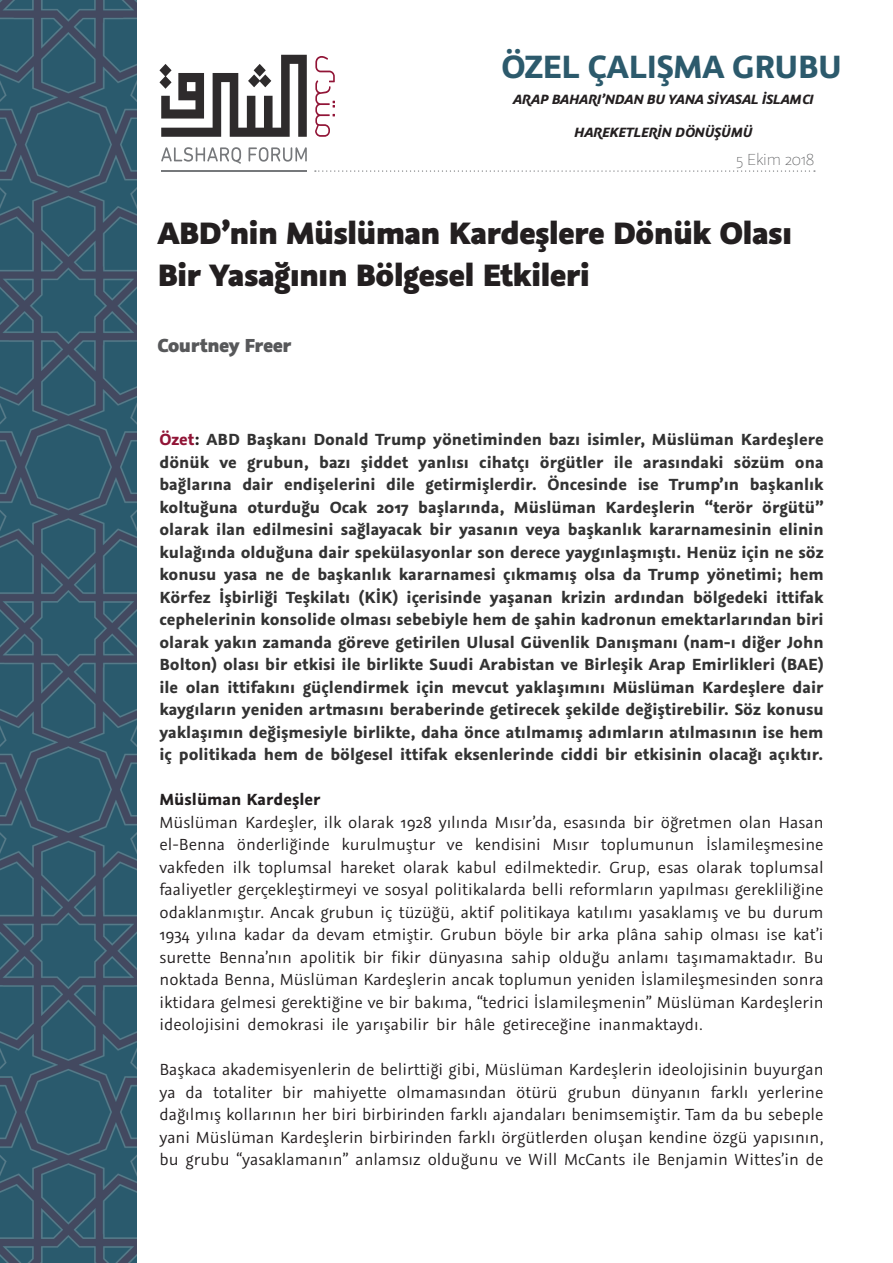
<style>
.page{position:relative;width:893px;height:1263px;background:#fff}
.page>*{position:absolute;margin:0;border:0;box-sizing:border-box;transform-origin:0 0}
.t1{font:700 36px "Graublau Sans";letter-spacing:-.015em;color:#2c5a6c}
.t2{font:800 34.5px/41.4px "Graublau Sans";letter-spacing:-.025em;color:#231f20}
.t3{font:800 21px "Graublau Sans";letter-spacing:-.025em;color:#57585a}
.t4{font:18px/22.5px "Graublau Sans";color:#231f20;text-align:justify}
.t5{font:700 18px/22.5px "Graublau Sans";color:#333;text-align:justify}
.t6{font:700 18px "Graublau Sans";color:#231f20}
.t7{font:200 18px "Graublau Sans";letter-spacing:-.025em;color:#57585a}
.t8{font:italic 700 15px "Graublau Sans";letter-spacing:-.015em;color:#231f20}
.s1{color:#911436}
.s2{color:#231f20}
</style>
<div class="page">
<svg style="left:315px;top:170px;width:500px;height:2px"></svg>
<svg style="left:159px;top:55px;width:148px;height:82px"></svg>
<svg style="left:315px;top:56px;width:20px;height:81px"></svg>
<svg style="left:161px;top:147px;width:146px;height:17px"></svg>
<hr style="left:161px;top:170px;width:146px;height:2px;background:#76787b">
<img style="left:0;top:0;width:136px;height:1263px">
<p class="t1" style="left:501px;top:44px;width:342px">ÖZEL ÇALIŞMA GRUBU</p>
<p class="t8" style="left:513px;top:90px;width:302px">ARAP BAHARI’NDAN BU YANA SİYASAL İSLAMCI</p>
<p class="t8" style="left:574px;top:123px;width:180px">HAREKETLERİN DÖNÜŞÜMÜ</p>
<p class="t7" style="left:736px;top:149px;width:80px">5 Ekim 2018</p>
<p class="t2" style="left:157px;top:212px;width:636px">ABD’nin Müslüman Kardeşlere Dönük Olası<br>Bir Yasağının Bölgesel Etkileri</p>
<p class="t3" style="left:157px;top:331px;width:136px">Courtney Freer</p>
<p class="t5" style="left:159px;top:428px;width:666px"><span class="s1">Özet</span><span class="s2">:</span> ABD Başkanı Donald Trump yönetiminden bazı isimler, Müslüman Kardeşlere dönük ve grubun, bazı şiddet yanlısı cihatçı örgütler ile arasındaki sözüm ona bağlarına dair endişelerini dile getirmişlerdir. Öncesinde ise Trump’ın başkanlık koltuğuna oturduğu Ocak 2017 başlarında, Müslüman Kardeşlerin “terör örgütü” olarak ilan edilmesini sağlayacak bir yasanın veya başkanlık kararnamesinin elinin kulağında olduğuna dair spekülasyonlar son derece yaygınlaşmıştı. Henüz için ne söz konusu yasa ne de başkanlık kararnamesi çıkmamış olsa da Trump yönetimi; hem Körfez İşbirliği Teşkilatı (KİK) içerisinde yaşanan krizin ardından bölgedeki ittifak cephelerinin konsolide olması sebebiyle hem de şahin kadronun emektarlarından biri olarak yakın zamanda göreve getirilen Ulusal Güvenlik Danışmanı (nam-ı diğer John Bolton) olası bir etkisi ile birlikte Suudi Arabistan ve Birleşik Arap Emirlikleri (BAE) ile olan ittifakını güçlendirmek için mevcut yaklaşımını Müslüman Kardeşlere dair kaygıların yeniden artmasını beraberinde getirecek şekilde değiştirebilir. Söz konusu yaklaşımın değişmesiyle birlikte, daha önce atılmamış adımların atılmasının ise hem iç politikada hem de bölgesel ittifak eksenlerinde ciddi bir etkisinin olacağı açıktır.</p>
<p class="t6" style="left:159px;top:788px;width:163px">Müslüman Kardeşler</p>
<p class="t4" style="left:159px;top:811px;width:666px">Müslüman Kardeşler, ilk olarak 1928 yılında Mısır’da, esasında bir öğretmen olan Hasan el-Benna önderliğinde kurulmuştur ve kendisini Mısır toplumunun İslamileşmesine vakfeden ilk toplumsal hareket olarak kabul edilmektedir. Grup, esas olarak toplumsal faaliyetler gerçekleştirmeyi ve sosyal politikalarda belli reformların yapılması gerekliliğine odaklanmıştır. Ancak grubun iç tüzüğü, aktif politikaya katılımı yasaklamış ve bu durum 1934 yılına kadar da devam etmiştir. Grubun böyle bir arka plâna sahip olması ise kat’i surette Benna’nın apolitik bir fikir dünyasına sahip olduğu anlamı taşımamaktadır. Bu noktada Benna, Müslüman Kardeşlerin ancak toplumun yeniden İslamileşmesinden sonra iktidara gelmesi gerektiğine ve bir bakıma, “tedrici İslamileşmenin” Müslüman Kardeşlerin ideolojisini demokrasi ile yarışabilir bir hâle getireceğine inanmaktaydı.</p>
<p class="t4" style="left:159px;top:1058px;width:666px">Başkaca akademisyenlerin de belirttiği gibi, Müslüman Kardeşlerin ideolojisinin buyurgan ya da totaliter bir mahiyette olmamasından ötürü grubun dünyanın farklı yerlerine dağılmış kollarının her biri birbirinden farklı ajandaları benimsemiştir. Tam da bu sebeple yani Müslüman Kardeşlerin birbirinden farklı örgütlerden oluşan kendine özgü yapısının, bu grubu “yasaklamanın” anlamsız olduğunu ve Will McCants ile Benjamin Wittes’in de</p>
</div>
